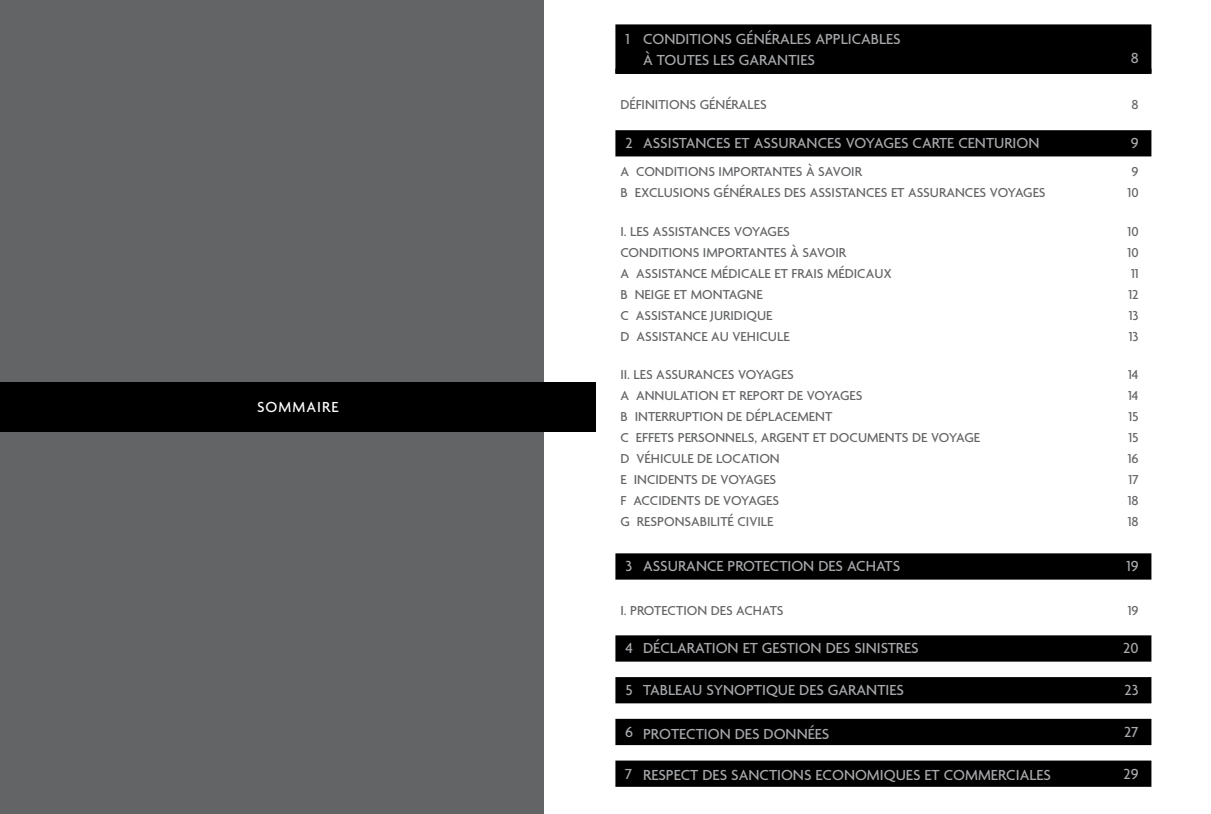
<style>
.page{position:relative;width:1211px;height:814px;background:#fff}
.page>*{position:absolute;margin:0;border:0;box-sizing:border-box;transform-origin:0 0}
.t1{font:500 15.75px/21.5px "Agenda";color:#a7a9ac}
.t2{font:500 15.75px "Agenda";letter-spacing:.065em;color:#fff}
.t3{font:500 14px "Agenda";color:#636466}
</style>
<div class="page">
<div style="left:0;top:0;width:543px;height:814px;background:#636466"></div>
<div style="left:0;top:382px;width:595px;height:50px;background:#000"></div>
<div style="left:615px;top:24px;width:536px;height:49px;background:#000"></div>
<div style="left:615px;top:69px;width:536px;height:5px;background:#000"></div>
<div style="left:615px;top:130px;width:536px;height:26px;background:#000"></div>
<div style="left:615px;top:553px;width:536px;height:26px;background:#000"></div>
<div style="left:615px;top:635px;width:536px;height:26px;background:#000"></div>
<div style="left:615px;top:677px;width:536px;height:26px;background:#000"></div>
<div style="left:615px;top:718px;width:536px;height:27px;background:#000"></div>
<div style="left:615px;top:760px;width:536px;height:26px;background:#000"></div>
<p class="t2" style="left:257px;top:398px;width:83px">SOMMAIRE</p>
<p class="t1" style="left:643px;top:29px;width:259px;text-indent:-18px">1 CONDITIONS GÉNÉRALES APPLICABLES<br>À TOUTES LES GARANTIES</p>
<p class="t1" style="left:1130px;top:49px;width:9px">8</p>
<p class="t3" style="left:620px;top:97px;width:148px">DÉFINITIONS GÉNÉRALES</p>
<p class="t3" style="left:1131px;top:97px;width:9px">8</p>
<p class="t1" style="left:625px;top:133px;width:415px">2 ASSISTANCES ET ASSURANCES VOYAGES CARTE CENTURION</p>
<p class="t1" style="left:1130px;top:133px;width:9px">9</p>
<p class="t3" style="left:620px;top:164px;width:243px">A CONDITIONS IMPORTANTES À SAVOIR</p>
<p class="t3" style="left:1131px;top:164px;width:9px">9</p>
<p class="t3" style="left:620px;top:185px;width:427px">B EXCLUSIONS GÉNÉRALES DES ASSISTANCES ET ASSURANCES VOYAGES</p>
<p class="t3" style="left:1127px;top:185px;width:13px">10</p>
<p class="t3" style="left:620px;top:223px;width:171px">I. LES ASSISTANCES VOYAGES</p>
<p class="t3" style="left:1127px;top:223px;width:13px">10</p>
<p class="t3" style="left:620px;top:244px;width:227px">CONDITIONS IMPORTANTES À SAVOIR</p>
<p class="t3" style="left:1127px;top:244px;width:13px">10</p>
<p class="t3" style="left:620px;top:265px;width:273px">A ASSISTANCE MÉDICALE ET FRAIS MÉDICAUX</p>
<p class="t3" style="left:1130px;top:265px;width:9px">11</p>
<p class="t3" style="left:620px;top:286px;width:144px">B NEIGE ET MONTAGNE</p>
<p class="t3" style="left:1128px;top:286px;width:12px">12</p>
<p class="t3" style="left:620px;top:307px;width:153px">C ASSISTANCE JURIDIQUE</p>
<p class="t3" style="left:1128px;top:307px;width:11px">13</p>
<p class="t3" style="left:620px;top:328px;width:171px">D ASSISTANCE AU VEHICULE</p>
<p class="t3" style="left:1128px;top:328px;width:11px">13</p>
<p class="t3" style="left:620px;top:367px;width:175px">II. LES ASSURANCES VOYAGES</p>
<p class="t3" style="left:1128px;top:367px;width:12px">14</p>
<p class="t3" style="left:620px;top:388px;width:244px">A ANNULATION ET REPORT DE VOYAGES</p>
<p class="t3" style="left:1128px;top:388px;width:12px">14</p>
<p class="t3" style="left:620px;top:409px;width:213px">B INTERRUPTION DE DÉPLACEMENT</p>
<p class="t3" style="left:1128px;top:409px;width:12px">15</p>
<p class="t3" style="left:620px;top:430px;width:361px">C EFFETS PERSONNELS, ARGENT ET DOCUMENTS DE VOYAGE</p>
<p class="t3" style="left:1128px;top:430px;width:12px">15</p>
<p class="t3" style="left:620px;top:451px;width:161px">D VÉHICULE DE LOCATION</p>
<p class="t3" style="left:1127px;top:451px;width:12px">16</p>
<p class="t3" style="left:620px;top:472px;width:157px">E INCIDENTS DE VOYAGES</p>
<p class="t3" style="left:1128px;top:472px;width:12px">17</p>
<p class="t3" style="left:620px;top:493px;width:160px">F ACCIDENTS DE VOYAGES</p>
<p class="t3" style="left:1127px;top:493px;width:12px">18</p>
<p class="t3" style="left:620px;top:514px;width:154px">G RESPONSABILITÉ CIVILE</p>
<p class="t3" style="left:1127px;top:514px;width:12px">18</p>
<p class="t1" style="left:625px;top:556px;width:276px">3 ASSURANCE PROTECTION DES ACHATS</p>
<p class="t1" style="left:1126px;top:556px;width:14px">19</p>
<p class="t3" style="left:620px;top:603px;width:165px">I. PROTECTION DES ACHATS</p>
<p class="t3" style="left:1127px;top:603px;width:12px">19</p>
<p class="t1" style="left:625px;top:638px;width:295px">4 DÉCLARATION ET GESTION DES SINISTRES</p>
<p class="t1" style="left:1123px;top:638px;width:17px">20</p>
<p class="t1" style="left:625px;top:680px;width:280px">5 TABLEAU SYNOPTIQUE DES GARANTIES</p>
<p class="t1" style="left:1124px;top:680px;width:16px">23</p>
<p class="t1" style="left:625px;top:723px;width:205px">6 PROTECTION DES DONNÉES</p>
<p class="t1" style="left:1124px;top:722px;width:16px">27</p>
<p class="t1" style="left:625px;top:765px;width:427px">7 RESPECT DES SANCTIONS ECONOMIQUES ET COMMERCIALES</p>
<p class="t1" style="left:1123px;top:763px;width:17px">29</p>
</div>
